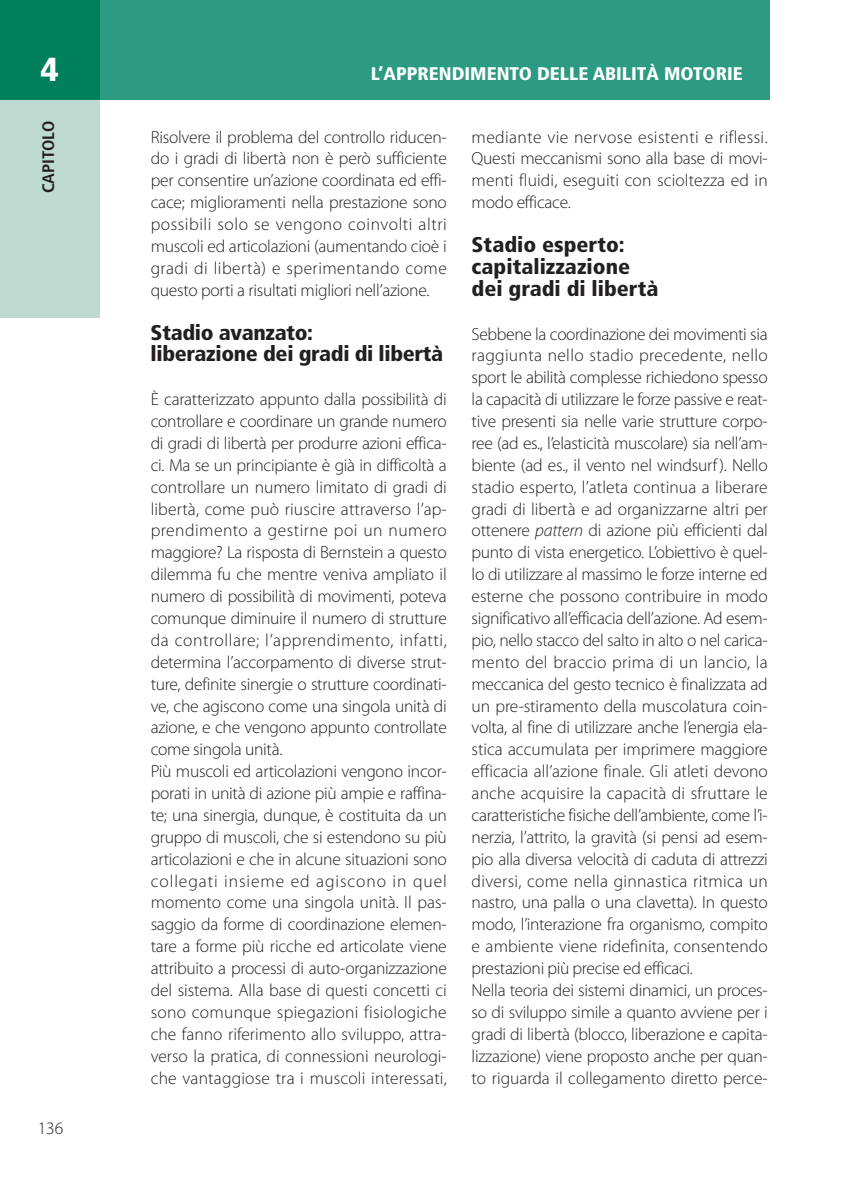
<style>
.page{position:relative;width:844px;height:1191px;background:#fff}
.page>*{position:absolute;margin:0;border:0;box-sizing:border-box;transform-origin:0 0}
.t1{font:900 condensed 33.25px "Frutiger";color:#fff;scale:1.05 1}
.t2{font:900 condensed 21.35px/21.9px "Frutiger";color:#231f20;scale:1.05 1}
.t3{font:900 condensed 18.2px "Frutiger";color:#fff;scale:1.05 1}
.t4{font:300 17.5px/21.9px "Myriad Pro";letter-spacing:-.015em;color:#231f20;text-align:justify}
.t5{font:700 condensed 16.62px "Frutiger";color:#231f20;scale:1.05 1}
.s1{font-style:italic}
</style>
<div class="page">
<div style="left:0;top:0;width:99px;height:317px;background:#bedad1"></div>
<div style="left:0;top:0;width:769px;height:100px;background:#2c9b81"></div>
<div style="left:0;top:0;width:99px;height:100px;background:#007f5c"></div>
<h1 class="t1" style="left:40px;top:56px;width:19px">4</h1>
<p class="t3" style="left:370px;top:66px;width:356px">L’APPRENDIMENTO DELLE ABILITÀ MOTORIE</p>
<p class="t5" style="left:42px;top:193px;width:70px;rotate:-90deg">CAPITOLO</p>
<p class="t4" style="left:38px;top:1118px;width:27px">136</p>
<p class="t4" style="left:151px;top:127px;width:297px">Risolvere il problema del controllo riducen&shy;do i gradi di libertà non è però sufficiente per consentire un’azione coordinata ed effi&shy;cace; miglioramenti nella prestazione sono possibili solo se vengono coinvolti altri muscoli ed articolazioni (aumentando cioè i gradi di libertà) e sperimentando come questo porti a risultati migliori nell’azione.</p>
<p class="t2" style="left:151px;top:323px;width:280px">Stadio avanzato:<br>liberazione dei gradi di libertà</p>
<p class="t4" style="left:151px;top:390px;width:297px;text-align:left">È caratterizzato appunto dalla possibilità di controllare e coordinare un grande numero di gradi di libertà per produrre azioni effica&shy;ci. Ma se un principiante è già in difficoltà a controllare un numero limitato di gradi di libertà, come può riuscire attraverso l’ap&shy;prendimento a gestirne poi un numero maggiore? La risposta di Bernstein a questo dilemma fu che mentre veniva ampliato il numero di possibilità di movimenti, poteva comunque diminuire il numero di strutture da controllare; l’apprendimento, infatti, determina l’accorpamento di diverse strut&shy;ture, definite sinergie o strutture coordinati&shy;ve, che agiscono come una singola unità di azione, e che vengono appunto controllate come singola unità.<br>Più muscoli ed articolazioni vengono incor&shy;porati in unità di azione più ampie e raffina&shy;te; una sinergia, dunque, è costituita da un gruppo di muscoli, che si estendono su più articolazioni e che in alcune situazioni sono collegati insieme ed agiscono in quel momento come una singola unità. Il pas&shy;saggio da forme di coordinazione elemen&shy;tare a forme più ricche ed articolate viene attribuito a processi di auto-organizzazione del sistema. Alla base di questi concetti ci sono comunque spiegazioni fisiologiche che fanno riferimento allo sviluppo, attra&shy;verso la pratica, di connessioni neurologi&shy;che vantaggiose tra i muscoli interessati,</p>
<p class="t4" style="left:471px;top:127px;width:297px">mediante vie nervose esistenti e riflessi.<br>Questi meccanismi sono alla base di movi&shy;menti fluidi, eseguiti con scioltezza ed in modo efficace.</p>
<p class="t2" style="left:471px;top:235px;width:179px">Stadio esperto: capitalizzazione dei gradi di libertà</p>
<p class="t4" style="left:471px;top:324px;width:297px;text-align:left">Sebbene la coordinazione dei movimenti sia raggiunta nello stadio precedente, nello sport le abilità complesse richiedono spesso la capacità di utilizzare le forze passive e reat&shy;tive presenti sia nelle varie strutture corpo&shy;ree (ad es., l’elasticità muscolare) sia nell’am&shy;biente (ad es., il vento nel windsurf ). Nello stadio esperto, l’atleta continua a liberare gradi di libertà e ad organizzarne altri per ottenere <span class="s1">pattern</span> di azione più efficienti dal punto di vista energetico. L’obiettivo è quel&shy;lo di utilizzare al massimo le forze interne ed esterne che possono contribuire in modo significativo all’efficacia dell’azione. Ad esem&shy;pio, nello stacco del salto in alto o nel carica&shy;mento del braccio prima di un lancio, la meccanica del gesto tecnico è finalizzata ad un pre-stiramento della muscolatura coin&shy;volta, al fine di utilizzare anche l’energia ela&shy;stica accumulata per imprimere maggiore efficacia all’azione finale. Gli atleti devono anche acquisire la capacità di sfruttare le caratteristiche fisiche dell’ambiente, come l’i&shy;nerzia, l’attrito, la gravità (si pensi ad esem&shy;pio alla diversa velocità di caduta di attrezzi diversi, come nella ginnastica ritmica un nastro, una palla o una clavetta). In questo modo, l’interazione fra organismo, compito e ambiente viene ridefinita, consentendo prestazioni più precise ed efficaci.<br>Nella teoria dei sistemi dinamici, un proces&shy;so di sviluppo simile a quanto avviene per i gradi di libertà (blocco, liberazione e capita&shy;lizzazione) viene proposto anche per quan&shy;to riguarda il collegamento diretto perce-</p>
</div>
